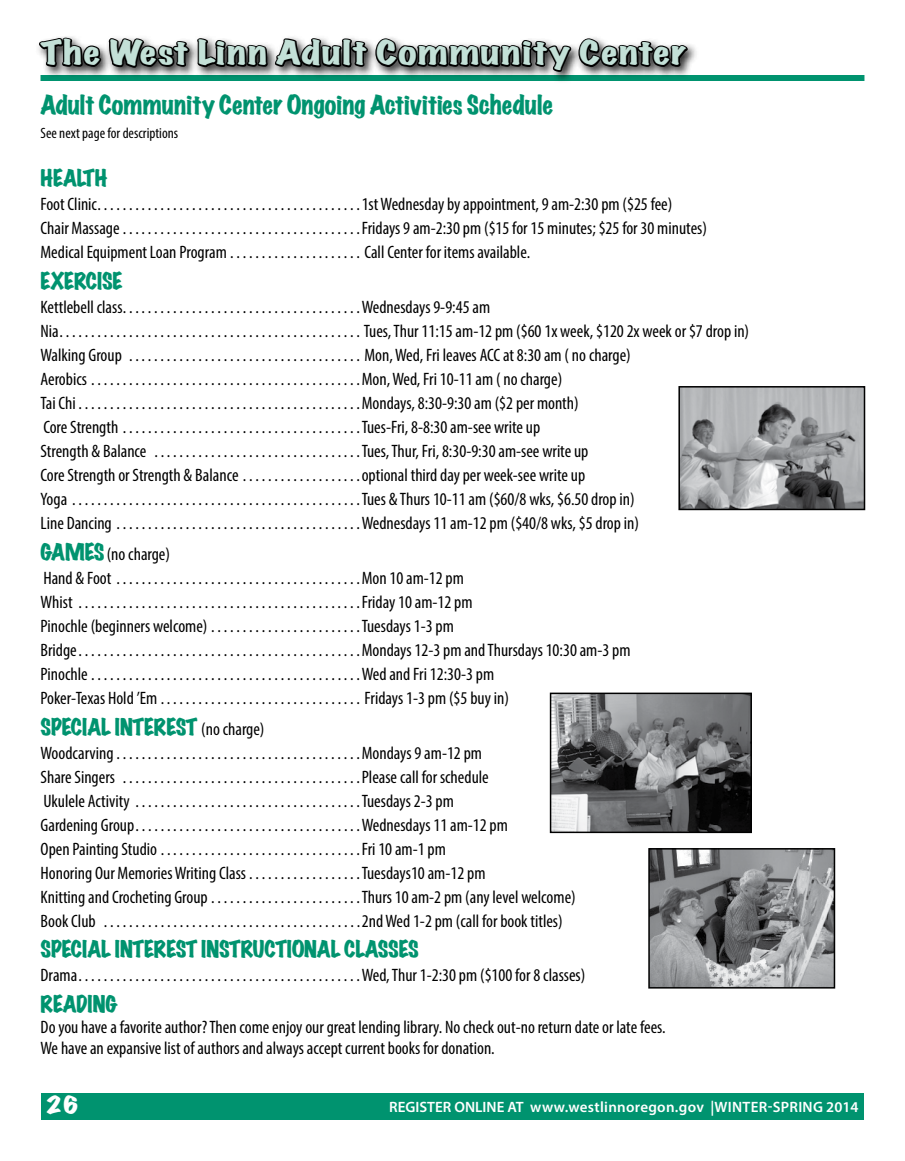
<style>
.page{position:relative;width:905px;height:1161px;background:#fff}
.page>*{position:absolute;margin:0;border:0;box-sizing:border-box;transform-origin:0 0}
.t1{font:expanded 30px "Marker Felt";letter-spacing:.035em;color:#c3e0d7;scale:1.25 1}
.t2{font:expanded 24px "Marker Felt";letter-spacing:-.005em;color:#00936f}
.t3{font:expanded 21px "Marker Felt";letter-spacing:-.01em;color:#00936f}
.t4{font:expanded 21px "Marker Felt";color:#fff;scale:1.25 1}
.t5{font:condensed 18px/24px "Myriad Pro";color:#000}
.t6{font:600 15px "Myriad Pro";letter-spacing:.02em;color:#fff}
.t7{font:condensed 15px "Myriad Pro";color:#000}
.s1{font-family:"Marker Felt";font-stretch:expanded;font-size:21px;color:#00936f}
.s2{font-family:"Myriad Pro";font-stretch:condensed;font-size:18px;color:#000}
</style>
<div class="page">
<div style="left:40px;top:75px;width:824px;height:6px;background:#00936f"></div>
<div style="left:41px;top:1093px;width:822px;height:27px;background:#00936f"></div>
<div style="left:35px;top:34px;width:664px;height:50px;background:#000;opacity:.85"></div>
<svg style="left:38px;top:34px;width:650px;height:50px"></svg>
<img style="left:681px;top:389px;width:181px;height:118px">
<div style="left:678px;top:386px;width:187px;height:124px;border:2px solid #000"></div>
<img style="left:553px;top:696px;width:196px;height:134px">
<div style="left:550px;top:693px;width:202px;height:140px;border:2px solid #000"></div>
<img style="left:651px;top:851px;width:181px;height:135px">
<div style="left:648px;top:848px;width:187px;height:141px;border:2px solid #000"></div>
<h1 class="t1" style="left:40px;top:29px;width:518px">The West Linn Adult Community Center</h1>
<h2 class="t2" style="left:40px;top:86px;width:514px">Adult Community Center Ongoing Activities Schedule</h2>
<p class="t7" style="left:40px;top:124px;width:139px">See next page for descriptions</p>
<p class="t3" style="left:40px;top:162px;width:68px">HEALTH</p>
<p class="t5" style="left:40px;top:192px;width:668px">Foot Clinic . . . . . . . . . . . . . . . . . . . . . . . . . . . . . . . . . . . . . . . . . 1st Wednesday by appointment, 9 am-2:30 pm ($25 fee)<br>Chair Massage . . . . . . . . . . . . . . . . . . . . . . . . . . . . . . . . . . . . . Fridays 9 am-2:30 pm ($15 for 15 minutes; $25 for 30 minutes)<br>Medical Equipment Loan Program . . . . . . . . . . . . . . . . . . . . Call Center for items available.</p>
<p class="t3" style="left:40px;top:265px;width:84px">EXERCISE</p>
<p class="t5" style="left:40px;top:295px;width:710px">Kettlebell class . . . . . . . . . . . . . . . . . . . . . . . . . . . . . . . . . . . . . Wednesdays 9-9:45 am<br>Nia . . . . . . . . . . . . . . . . . . . . . . . . . . . . . . . . . . . . . . . . . . . . . . . Tues, Thur 11:15 am-12 pm ($60 1x week, $120 2x week or $7 drop in)<br>Walking Group . . . . . . . . . . . . . . . . . . . . . . . . . . . . . . . . . . . . Mon, Wed, Fri leaves ACC at 8:30 am ( no charge)<br>Aerobics . . . . . . . . . . . . . . . . . . . . . . . . . . . . . . . . . . . . . . . . . . Mon, Wed, Fri 10-11 am ( no charge)<br>Tai Chi . . . . . . . . . . . . . . . . . . . . . . . . . . . . . . . . . . . . . . . . . . . . Mondays, 8:30-9:30 am ($2 per month)<br>Core Strength . . . . . . . . . . . . . . . . . . . . . . . . . . . . . . . . . . . . . Tues-Fri, 8-8:30 am-see write up<br>Strength &amp; Balance . . . . . . . . . . . . . . . . . . . . . . . . . . . . . . . . Tues, Thur, Fri, 8:30-9:30 am-see write up<br>Core Strength or Strength &amp; Balance . . . . . . . . . . . . . . . . . . optional third day per week-see write up<br>Yoga . . . . . . . . . . . . . . . . . . . . . . . . . . . . . . . . . . . . . . . . . . . . . Tues &amp; Thurs 10-11 am ($60/8 wks, $6.50 drop in)<br>Line Dancing . . . . . . . . . . . . . . . . . . . . . . . . . . . . . . . . . . . . . . Wednesdays 11 am-12 pm ($40/8 wks, $5 drop in)</p>
<p class="t5" style="left:40px;top:542px;width:591px"><span class="s1">GAMES</span> (no charge)<br>Hand &amp; Foot . . . . . . . . . . . . . . . . . . . . . . . . . . . . . . . . . . . . . . Mon 10 am-12 pm<br>Whist . . . . . . . . . . . . . . . . . . . . . . . . . . . . . . . . . . . . . . . . . . . . Friday 10 am-12 pm<br>Pinochle (beginners welcome) . . . . . . . . . . . . . . . . . . . . . . . Tuesdays 1-3 pm<br>Bridge . . . . . . . . . . . . . . . . . . . . . . . . . . . . . . . . . . . . . . . . . . . . Mondays 12-3 pm and Thursdays 10:30 am-3 pm Pinochle . . . . . . . . . . . . . . . . . . . . . . . . . . . . . . . . . . . . . . . . . . Wed and Fri 12:30-3 pm<br>Poker-Texas Hold ’Em . . . . . . . . . . . . . . . . . . . . . . . . . . . . . . . Fridays 1-3 pm ($5 buy in)</p>
<p class="t3" style="left:40px;top:710px;width:225px">SPECIAL INTEREST <span class="s2">(no charge)</span></p>
<p class="t5" style="left:41px;top:741px;width:536px">Woodcarving . . . . . . . . . . . . . . . . . . . . . . . . . . . . . . . . . . . . . . Mondays 9 am-12 pm<br>Share Singers . . . . . . . . . . . . . . . . . . . . . . . . . . . . . . . . . . . . . Please call for schedule<br>Ukulele Activity . . . . . . . . . . . . . . . . . . . . . . . . . . . . . . . . . . . Tuesdays 2-3 pm<br>Gardening Group . . . . . . . . . . . . . . . . . . . . . . . . . . . . . . . . . . . Wednesdays 11 am-12 pm<br>Open Painting Studio . . . . . . . . . . . . . . . . . . . . . . . . . . . . . . . Fri 10 am-1 pm<br>Honoring Our Memories Writing Class . . . . . . . . . . . . . . . . . Tuesdays10 am-12 pm<br>Knitting and Crocheting Group . . . . . . . . . . . . . . . . . . . . . . . Thurs 10 am-2 pm (any level welcome)<br>Book Club . . . . . . . . . . . . . . . . . . . . . . . . . . . . . . . . . . . . . . . . 2nd Wed 1-2 pm (call for book titles)</p>
<p class="t3" style="left:40px;top:933px;width:380px">SPECIAL INTEREST INSTRUCTIONAL CLASSES</p>
<p class="t5" style="left:40px;top:963px;width:546px">Drama . . . . . . . . . . . . . . . . . . . . . . . . . . . . . . . . . . . . . . . . . . . . Wed, Thur 1-2:30 pm ($100 for 8 classes)</p>
<p class="t3" style="left:40px;top:988px;width:79px">READING</p>
<p class="t5" style="left:40px;top:1017px;width:625px;line-height:21px">Do you have a favorite author? Then come enjoy our great lending library. No check out-no return date or late fees.<br>We have an expansive list of authors and always accept current books for donation.</p>
<p class="t4" style="left:45px;top:1089px;width:29px">26</p>
<p class="t6" style="left:389px;top:1097px;width:471px">REGISTER ONLINE AT www.westlinnoregon.gov |WINTER-SPRING 2014</p>
</div>
